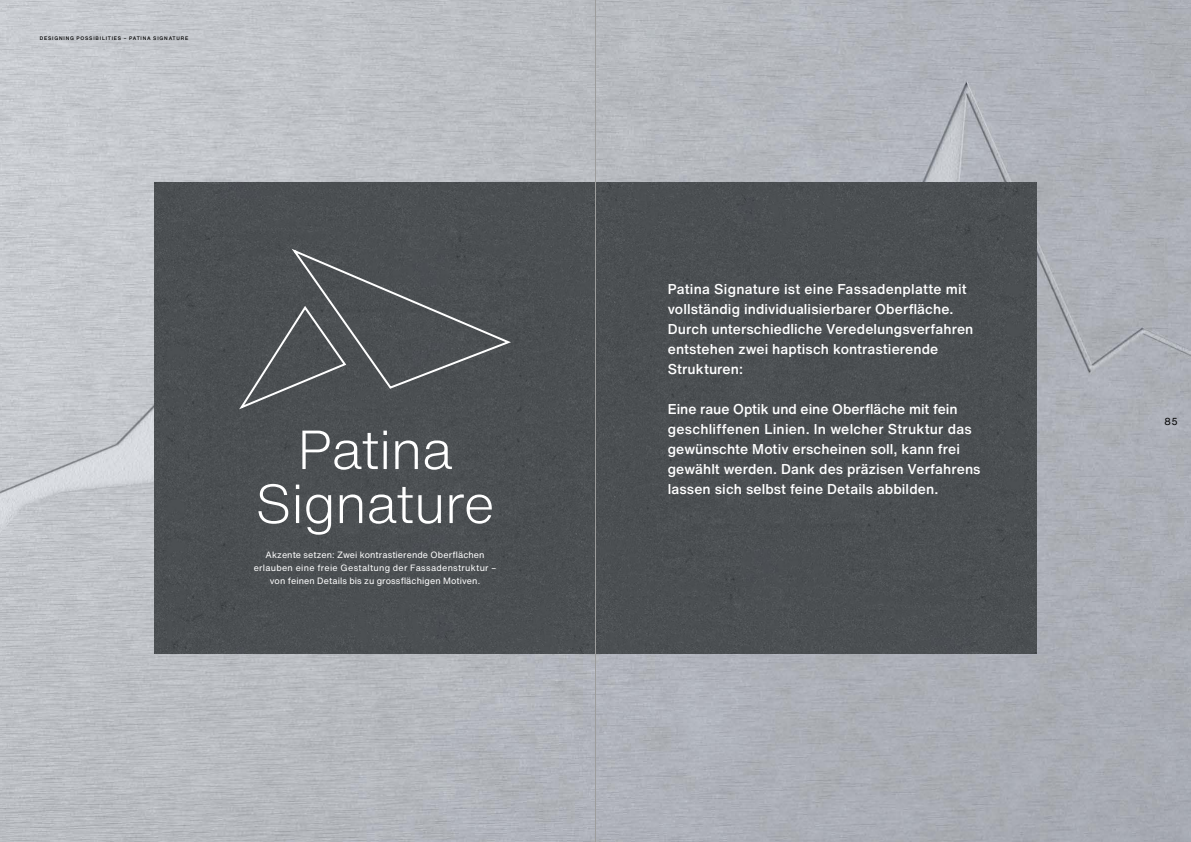
<style>
.page{position:relative;width:1191px;height:842px;background:#fff}
.page>*{position:absolute;margin:0;border:0;box-sizing:border-box;transform-origin:0 0}
.t1{font:300 54px/54px "Helvetica Now Text";letter-spacing:-.015em;color:#fff;text-align:center}
.t2{font:500 14px/20px "Helvetica Now Text";letter-spacing:.01em;color:#fff}
.t3{font:10px "Helvetica Now Text";color:#000}
.t4{font:9px/13px "Helvetica Now Text";letter-spacing:.015em;color:#fff;text-align:center}
.t5{font:500 5px "Helvetica Now Text";letter-spacing:.16em;color:#000}
</style>
<div class="page">
<img style="left:0;top:0;width:1191px;height:842px">
<div style="left:154px;top:183px;width:882px;height:470px;background:#4b4f52"></div>
<div style="left:236px;top:246px;width:277px;height:165px;background:#4b4f52"></div>
<hr style="left:595px;top:0;width:1px;height:842px;background:#9d9d9c">
<p class="t5" style="left:40px;top:35px;width:150px">DESIGNING POSSIBILITIES – PATINA SIGNATURE</p>
<h1 class="t1" style="left:255px;top:422px;width:241px">Patina<br>Signature</h1>
<p class="t4" style="left:254px;top:548px;width:244px">Akzente setzen: Zwei kontrastierende Oberflächen erlauben eine freie Gestaltung der Fassadenstruktur – von feinen Details bis zu grossflächigen Motiven.</p>
<p class="t2" style="left:668px;top:279px;width:307px">Patina Signature ist eine Fassadenplatte mit vollständig individualisierbarer Oberfläche.<br>Durch unterschiedliche Veredelungsverfahren entstehen zwei haptisch kontrastierende Strukturen:</p>
<p class="t2" style="left:668px;top:399px;width:314px">Eine raue Optik und eine Oberfläche mit fein geschliffenen Linien. In welcher Struktur das gewünschte Motiv erscheinen soll, kann frei gewählt werden. Dank des präzisen Verfahrens lassen sich selbst feine Details abbilden.</p>
<p class="t3" style="left:1164px;top:415px;width:15px">85</p>
</div>
